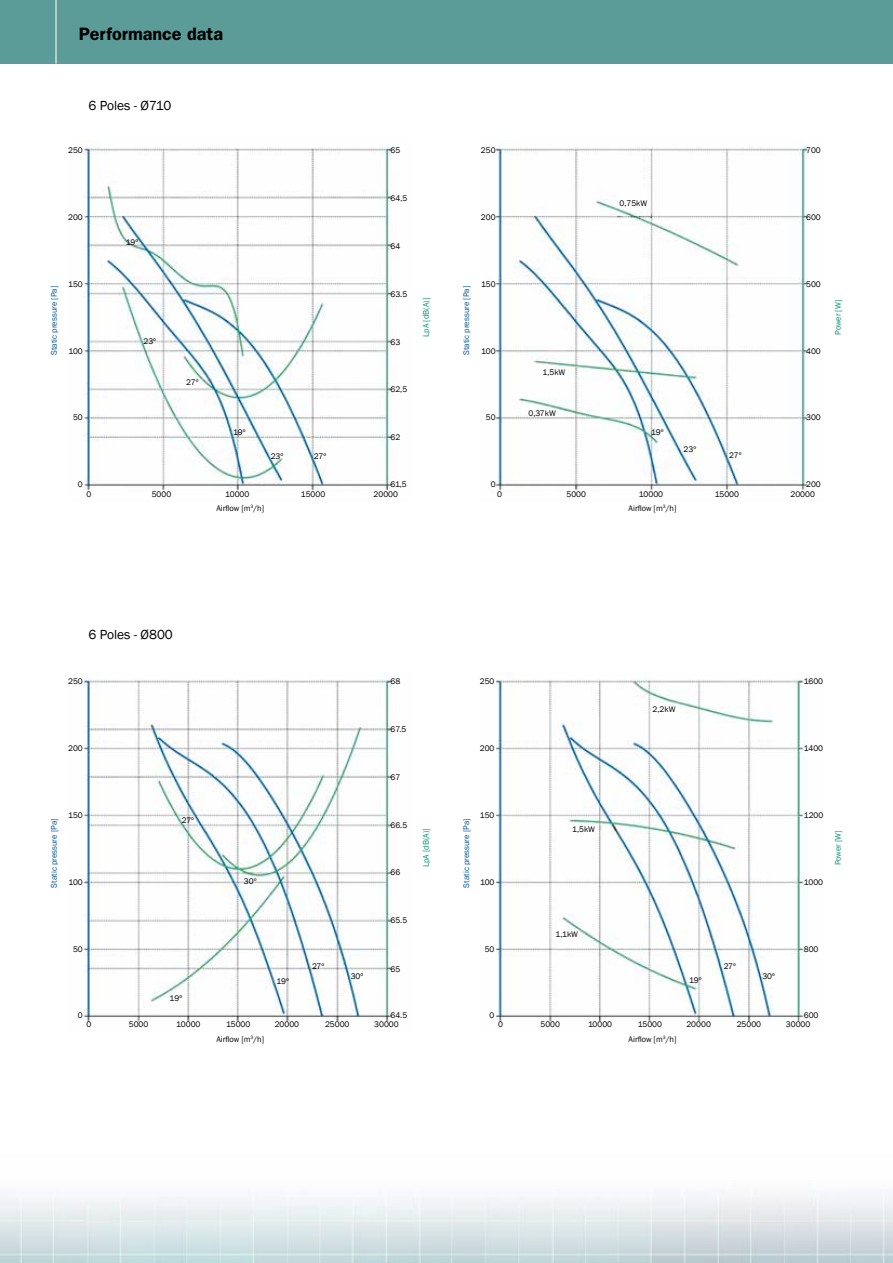
<style>
.page{position:relative;width:893px;height:1263px;background:#fff}
.page>*{position:absolute;margin:0;border:0;box-sizing:border-box;transform-origin:0 0}
.t1{font:600 18px "Franklin Gothic";color:#000}
.t2{font:13.5px "Franklin Gothic";color:#000}
.t3{font:8.4px "Franklin Gothic";color:#000}
.t4{font:8.4px "Franklin Gothic";color:#005491}
.t5{font:8.4px "Franklin Gothic";color:#00976b}
</style>
<div class="page">
<div style="left:0;top:0;width:893px;height:64px;background:#5b9b98"></div>
<hr style="left:55px;top:0;width:2px;height:64px;background:#cddfde">
<img style="left:0;top:1193px;width:893px;height:70px">
<img style="left:83px;top:140px;width:312px;height:353px">
<img style="left:83px;top:673px;width:312px;height:351px">
<img style="left:495px;top:140px;width:313px;height:353px">
<img style="left:496px;top:673px;width:310px;height:349px">
<h1 class="t1" style="left:79px;top:24px;width:146px">Performance data</h1>
<h2 class="t2" style="left:88px;top:98px;width:84px">6 Poles - Ø710</h2>
<p class="t3" style="left:68px;top:145px;width:16px">250</p>
<p class="t3" style="left:390px;top:145px;width:11px">65</p>
<p class="t3" style="left:481px;top:145px;width:16px">250</p>
<p class="t3" style="left:806px;top:145px;width:16px">700</p>
<p class="t3" style="left:68px;top:212px;width:16px">200</p>
<p class="t3" style="left:126px;top:237px;width:14px">19º</p>
<p class="t3" style="left:390px;top:193px;width:18px">64,5</p>
<p class="t3" style="left:390px;top:241px;width:11px">64</p>
<p class="t3" style="left:481px;top:212px;width:16px">200</p>
<p class="t3" style="left:68px;top:279px;width:16px">150</p>
<p class="t4" style="left:49px;top:355px;width:71px;rotate:-90deg">Static pressure [Pa]</p>
<p class="t4" style="left:461px;top:355px;width:71px;rotate:-90deg">Static pressure [Pa]</p>
<p class="t3" style="left:390px;top:289px;width:18px">63.5</p>
<p class="t5" style="left:421px;top:337px;width:40px;rotate:-90deg">LpA [dB(A)]</p>
<p class="t3" style="left:143px;top:336px;width:14px">23º</p>
<p class="t3" style="left:390px;top:337px;width:11px">63</p>
<p class="t3" style="left:68px;top:346px;width:16px">100</p>
<p class="t3" style="left:73px;top:412px;width:11px">50</p>
<p class="t3" style="left:186px;top:377px;width:14px">27º</p>
<p class="t3" style="left:233px;top:427px;width:14px">19º</p>
<p class="t3" style="left:271px;top:451px;width:14px">23º</p>
<p class="t3" style="left:314px;top:451px;width:14px">27º</p>
<p class="t3" style="left:390px;top:384px;width:18px">62,5</p>
<p class="t3" style="left:390px;top:432px;width:11px">62</p>
<p class="t3" style="left:481px;top:279px;width:16px">150</p>
<p class="t3" style="left:481px;top:346px;width:16px">100</p>
<p class="t3" style="left:486px;top:412px;width:11px">50</p>
<p class="t3" style="left:543px;top:367px;width:24px">1,5kW</p>
<p class="t3" style="left:528px;top:408px;width:29px">0,37kW</p>
<p class="t3" style="left:619px;top:198px;width:29px">0,75kW</p>
<p class="t3" style="left:651px;top:427px;width:14px">19º</p>
<p class="t3" style="left:684px;top:444px;width:14px">23º</p>
<p class="t3" style="left:729px;top:450px;width:14px">27º</p>
<p class="t3" style="left:806px;top:212px;width:16px">600</p>
<p class="t3" style="left:806px;top:279px;width:16px">500</p>
<p class="t3" style="left:806px;top:346px;width:16px">400</p>
<p class="t3" style="left:806px;top:412px;width:16px">300</p>
<p class="t3" style="left:78px;top:479px;width:6px">0</p>
<p class="t3" style="left:390px;top:479px;width:18px">61,5</p>
<p class="t3" style="left:491px;top:479px;width:6px">0</p>
<p class="t3" style="left:806px;top:479px;width:16px">200</p>
<p class="t3" style="left:301px;top:489px;width:26px">15000</p>
<p class="t3" style="left:790px;top:489px;width:26px">20000</p>
<p class="t3" style="left:374px;top:489px;width:26px">20000</p>
<p class="t3" style="left:715px;top:489px;width:26px">15000</p>
<p class="t3" style="left:86px;top:489px;width:6px">0</p>
<p class="t3" style="left:566px;top:489px;width:21px">5000</p>
<p class="t3" style="left:152px;top:489px;width:21px">5000</p>
<p class="t3" style="left:639px;top:489px;width:26px">10000</p>
<p class="t3" style="left:225px;top:489px;width:26px">10000</p>
<p class="t3" style="left:497px;top:489px;width:6px">0</p>
<p class="t3" style="left:216px;top:503px;width:49px">Airflow [m<sup>3</sup>/h]</p>
<p class="t3" style="left:629px;top:503px;width:49px">Airflow [m<sup>3</sup>/h]</p>
<p class="t5" style="left:833px;top:335px;width:37px;rotate:-90deg">Power [W]</p>
<h2 class="t2" style="left:88px;top:626px;width:86px">6 Poles - Ø800</h2>
<p class="t3" style="left:390px;top:676px;width:11px">68</p>
<p class="t3" style="left:804px;top:676px;width:21px">1600</p>
<p class="t3" style="left:68px;top:676px;width:16px">250</p>
<p class="t3" style="left:480px;top:676px;width:16px">250</p>
<p class="t3" style="left:390px;top:724px;width:17px">67.5</p>
<p class="t3" style="left:68px;top:743px;width:16px">200</p>
<p class="t3" style="left:480px;top:743px;width:16px">200</p>
<p class="t3" style="left:390px;top:772px;width:11px">67</p>
<p class="t3" style="left:653px;top:704px;width:24px">2,2kW</p>
<p class="t3" style="left:804px;top:743px;width:21px">1400</p>
<p class="t3" style="left:68px;top:810px;width:16px">150</p>
<p class="t3" style="left:480px;top:810px;width:16px">150</p>
<p class="t3" style="left:182px;top:815px;width:14px">27º</p>
<p class="t4" style="left:49px;top:888px;width:71px;rotate:-90deg">Static pressure [Pa]</p>
<p class="t4" style="left:461px;top:888px;width:71px;rotate:-90deg">Static pressure [Pa]</p>
<p class="t3" style="left:390px;top:820px;width:18px">66.5</p>
<p class="t5" style="left:421px;top:867px;width:40px;rotate:-90deg">LpA [dB(A)]</p>
<p class="t3" style="left:390px;top:867px;width:11px">66</p>
<p class="t3" style="left:244px;top:876px;width:14px">30º</p>
<p class="t3" style="left:68px;top:877px;width:16px">100</p>
<p class="t3" style="left:480px;top:877px;width:16px">100</p>
<p class="t3" style="left:390px;top:915px;width:18px">65.5</p>
<p class="t3" style="left:73px;top:943px;width:11px">50</p>
<p class="t3" style="left:485px;top:943px;width:11px">50</p>
<p class="t3" style="left:572px;top:824px;width:24px">1,5kW</p>
<p class="t3" style="left:556px;top:929px;width:24px">1,1kW</p>
<p class="t3" style="left:170px;top:992px;width:14px">19º</p>
<p class="t3" style="left:312px;top:961px;width:14px">27º</p>
<p class="t3" style="left:724px;top:961px;width:14px">27º</p>
<p class="t3" style="left:390px;top:964px;width:11px">65</p>
<p class="t3" style="left:351px;top:970px;width:14px">30º</p>
<p class="t3" style="left:762px;top:970px;width:14px">30º</p>
<p class="t3" style="left:276px;top:976px;width:14px">19º</p>
<p class="t3" style="left:689px;top:975px;width:14px">19º</p>
<p class="t3" style="left:78px;top:1010px;width:6px">0</p>
<p class="t3" style="left:390px;top:1010px;width:18px">64.5</p>
<p class="t3" style="left:490px;top:1010px;width:6px">0</p>
<p class="t3" style="left:804px;top:810px;width:21px">1200</p>
<p class="t3" style="left:804px;top:877px;width:21px">1000</p>
<p class="t3" style="left:804px;top:943px;width:16px">800</p>
<p class="t3" style="left:804px;top:1010px;width:16px">600</p>
<p class="t3" style="left:226px;top:1019px;width:26px">15000</p>
<p class="t3" style="left:638px;top:1019px;width:26px">15000</p>
<p class="t3" style="left:275px;top:1019px;width:26px">20000</p>
<p class="t3" style="left:325px;top:1019px;width:26px">25000</p>
<p class="t3" style="left:374px;top:1019px;width:26px">30000</p>
<p class="t3" style="left:686px;top:1019px;width:26px">20000</p>
<p class="t3" style="left:737px;top:1019px;width:26px">25000</p>
<p class="t3" style="left:786px;top:1019px;width:26px">30000</p>
<p class="t3" style="left:86px;top:1019px;width:6px">0</p>
<p class="t3" style="left:498px;top:1019px;width:6px">0</p>
<p class="t3" style="left:129px;top:1019px;width:21px">5000</p>
<p class="t3" style="left:540px;top:1019px;width:21px">5000</p>
<p class="t3" style="left:176px;top:1019px;width:26px">10000</p>
<p class="t3" style="left:588px;top:1019px;width:26px">10000</p>
<p class="t3" style="left:216px;top:1034px;width:49px">Airflow [m<sup>3</sup>/h]</p>
<p class="t3" style="left:629px;top:1034px;width:49px">Airflow [m<sup>3</sup>/h]</p>
<p class="t5" style="left:833px;top:865px;width:37px;rotate:-90deg">Power [W]</p>
</div>
